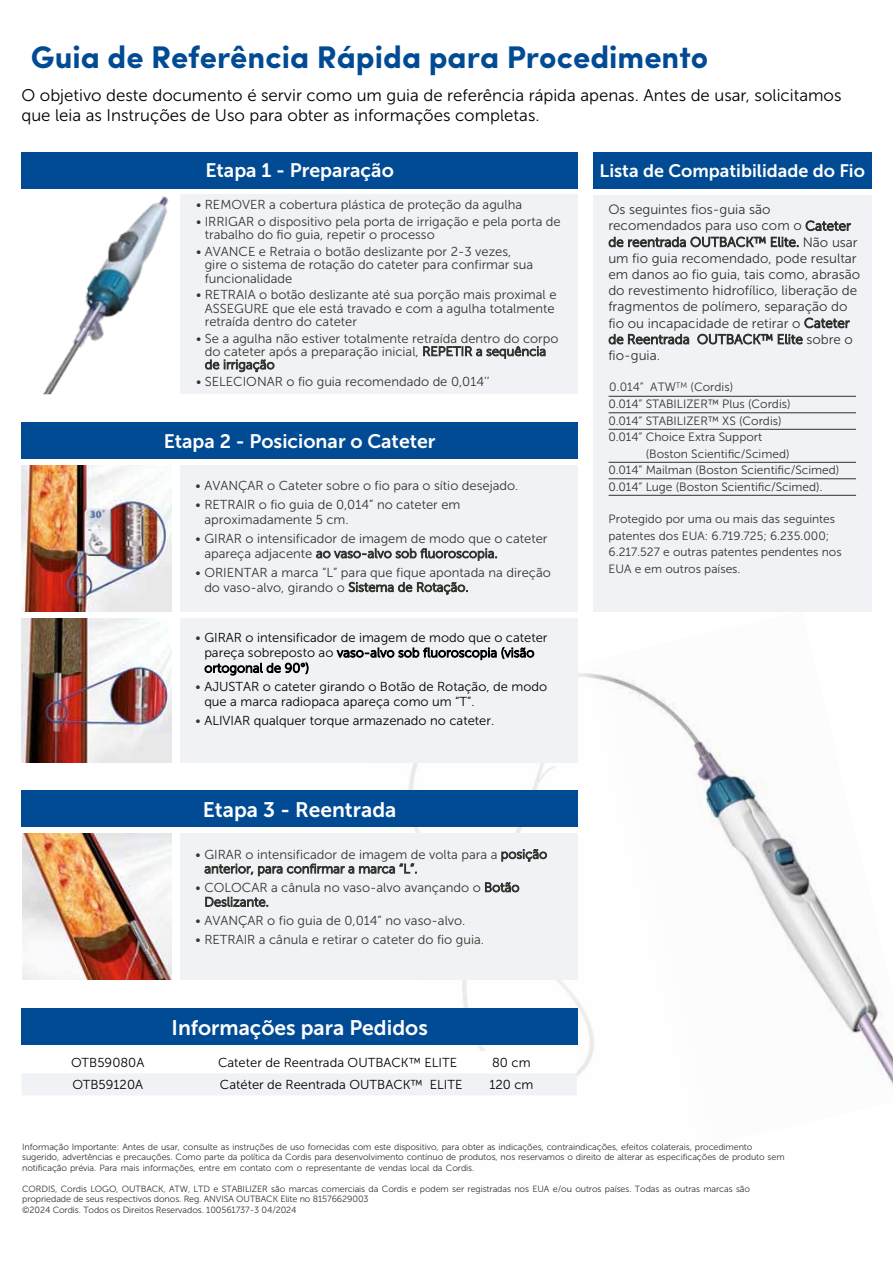
<style>
.page{position:relative;width:893px;height:1263px;background:#fff}
.page>*{position:absolute;margin:0;border:0;box-sizing:border-box;transform-origin:0 0}
.t1{font:700 31.35px "Sofia Pro";color:#004b93}
.t2{font:21px "Museo Sans 700";color:#fff}
.t3{font:19.5px "Museo Sans 700";color:#fff}
.t4{font:18px "Museo Sans 700";color:#fff}
.t5{font:16.8px/20.2px "Museo Sans 300";color:#000}
.t6{font:13.5px/16.2px "Museo Sans 300";color:#323530}
.t7{font:13.05px/13.2px "Museo Sans 300";color:#323530}
.t8{font:13.05px/15.3px "Museo Sans 300";color:#000}
.t9{font:12px/16.5px "Museo Sans 300";color:#323530}
.t10{font:12px "Museo Sans 300";color:#32352f}
.t11{font:9px/10.5px "Museo Sans 300";letter-spacing:-.01em;color:#323530}
.s1{color:#323530}
</style>
<div class="page">
<img style="left:359px;top:610px;width:534px;height:476px">
<div style="left:181px;top:195px;width:397px;height:199px;background:#f1f2f5"></div>
<div style="left:593px;top:195px;width:278px;height:416px;background:#f1f2f5"></div>
<div style="left:181px;top:465px;width:397px;height:146px;background:#f1f2f5"></div>
<div style="left:181px;top:618px;width:397px;height:144px;background:#f1f2f5"></div>
<div style="left:181px;top:833px;width:397px;height:147px;background:#f1f2f5"></div>
<img style="left:42px;top:196px;width:127px;height:198px">
<hr style="left:609px;top:396px;width:247px;height:1px;background:#323530">
<hr style="left:609px;top:412px;width:247px;height:1px;background:#323530">
<hr style="left:609px;top:429px;width:247px;height:1px;background:#323530">
<hr style="left:609px;top:462px;width:247px;height:1px;background:#323530">
<hr style="left:609px;top:478px;width:247px;height:1px;background:#323530">
<hr style="left:609px;top:495px;width:247px;height:1px;background:#323530">
<img style="left:21px;top:465px;width:151px;height:146px">
<img style="left:21px;top:618px;width:151px;height:144px">
<svg style="left:22px;top:1051px;width:555px;height:44px"></svg>
<div style="left:83px;top:507px;width:30px;height:47px;background:#fff;opacity:.75"></div>
<div style="left:83px;top:510px;width:30px;height:47px;background:#000;opacity:.75"></div>
<div style="left:83px;top:664px;width:30px;height:46px;background:#fff;opacity:.75"></div>
<div style="left:83px;top:666px;width:30px;height:47px;background:#000;opacity:.75"></div>
<div style="left:21px;top:152px;width:557px;height:37px;background:#004b93"></div>
<div style="left:21px;top:422px;width:557px;height:37px;background:#004b93"></div>
<div style="left:21px;top:790px;width:557px;height:37px;background:#004b93"></div>
<div style="left:21px;top:1008px;width:557px;height:37px;background:#004b93"></div>
<div style="left:593px;top:152px;width:278px;height:37px;background:#004b93"></div>
<img style="left:22px;top:833px;width:150px;height:147px">
<h1 class="t1" style="left:31px;top:33px;width:679px">Guia de Referência Rápida para Procedimento</h1>
<p class="t5" style="left:21px;top:85px;width:821px">O objetivo deste documento é servir como um guia de referência rápida apenas. Antes de usar, solicitamos que leia as Instruções de Uso para obter as informações completas.</p>
<h3 class="t3" style="left:205px;top:160px;width:190px">Etapa 1 - Preparação</h3>
<h3 class="t4" style="left:600px;top:161px;width:267px">Lista de Compatibilidade do Fio</h3>
<p class="t7" style="left:196px;top:198px;width:328px">• REMOVER a cobertura plástica de proteção da agulha</p>
<p class="t7" style="left:205px;top:215px;width:357px;text-indent:-9px">• IRRIGAR o dispositivo pela porta de irrigação e pela porta de trabalho do fio guia, repetir o processo</p>
<p class="t7" style="left:205px;top:245px;width:330px;text-indent:-9px">• AVANCE e Retraia o botão deslizante por 2-3 vezes, gire o sistema de rotação do cateter para confirmar sua funcionalidade</p>
<p class="t7" style="left:205px;top:288px;width:353px;text-indent:-9px">• RETRAIA o botão deslizante até sua porção mais proximal e<br>ASSEGURE que ele está travado e com a agulha totalmente retraída dentro do cateter</p>
<p class="t7" style="left:205px;top:331px;width:355px;text-indent:-9px">• Se a agulha não estiver totalmente retraída dentro do corpo do cateter após a preparação inicial, REPETIR a sequência de irrigação</p>
<p class="t7" style="left:196px;top:375px;width:295px">• SELECIONAR o fio guia recomendado de 0,014’’</p>
<h3 class="t3" style="left:164px;top:430px;width:273px">Etapa 2 - Posicionar o Cateter</h3>
<p class="t7" style="left:196px;top:479px;width:324px">• AVANÇAR o Cateter sobre o fio para o sítio desejado.</p>
<p class="t7" style="left:204px;top:497px;width:258px;line-height:15px;text-indent:-9px">• RETRAIR o fio guia de 0,014” no cateter em aproximadamente 5 cm.</p>
<p class="t7" style="left:204px;top:531px;width:345px;line-height:15px;text-indent:-9px">• GIRAR o intensificador de imagem de modo que o cateter apareça adjacente ao vaso-alvo sob fluoroscopia.</p>
<p class="t7" style="left:204px;top:565px;width:348px;line-height:15px;text-indent:-9px">• ORIENTAR a marca “L” para que fique apontada na direção do vaso-alvo, girando o Sistema de Rotação.</p>
<p class="t8" style="left:204px;top:630px;width:345px;text-indent:-9px"><span class="s1">•</span> GIRAR o intensificador de imagem de modo que o cateter pareça sobreposto ao vaso-alvo sob fluoroscopia (visão ortogonal de 90°)</p>
<p class="t8" style="left:204px;top:679px;width:344px;text-indent:-9px"><span class="s1">•</span> AJUSTAR o cateter girando o Botão de Rotação, de modo que a marca radiopaca apareça como um “T”.</p>
<p class="t8" style="left:196px;top:713px;width:300px"><span class="s1">•</span> ALIVIAR qualquer torque armazenado no cateter.</p>
<h2 class="t2" style="left:203px;top:798px;width:195px">Etapa 3 - Reentrada</h2>
<p class="t7" style="left:204px;top:847px;width:344px;line-height:14.5px;text-indent:-9px">• GIRAR o intensificador de imagem de volta para a posição anterior, para confirmar a marca “L”.</p>
<p class="t7" style="left:204px;top:880px;width:317px;line-height:14.5px;text-indent:-9px">• COLOCAR a cânula no vaso-alvo avançando o Botão<br>Deslizante.</p>
<p class="t7" style="left:196px;top:914px;width:271px">• AVANÇAR o fio guia de 0,014” no vaso-alvo.</p>
<p class="t7" style="left:196px;top:933px;width:290px">• RETRAIR a cânula e retirar o cateter do fio guia.</p>
<h2 class="t2" style="left:172px;top:1016px;width:258px">Informações para Pedidos</h2>
<p class="t8" style="left:71px;top:1055px;width:75px">OTB59080A</p>
<p class="t8" style="left:218px;top:1055px;width:241px">Cateter de Reentrada OUTBACK™ ELITE</p>
<p class="t8" style="left:492px;top:1055px;width:40px">80 cm</p>
<p class="t8" style="left:72px;top:1077px;width:72px">OTB59120A</p>
<p class="t8" style="left:220px;top:1077px;width:244px">Catéter de Reentrada OUTBACK™ ELITE</p>
<p class="t8" style="left:489px;top:1077px;width:46px">120 cm</p>
<p class="t6" style="left:608px;top:202px;width:253px">Os seguintes fios-guia são recomendados para uso com o Cateter de reentrada OUTBACK™ Elite. Não usar um fio guia recomendado, pode resultar em danos ao fio guia, tais como, abrasão do revestimento hidrofílico, liberação de fragmentos de polímero, separação do fio ou incapacidade de retirar o Cateter de Reentrada OUTBACK™ Elite sobre o fio-guia.</p>
<p class="t9" style="left:609px;top:396px;width:183px">0.014” STABILIZER™ Plus (Cordis)<br>0.014” STABILIZER™ XS (Cordis)<br>0.014” Choice Extra Support</p>
<p class="t9" style="left:609px;top:445px;width:232px;text-indent:37px">(Boston Scientific/Scimed)<br>0.014” Mailman (Boston Scientific/Scimed)<br>0.014” Luge (Boston Scientific/Scimed).</p>
<p class="t9" style="left:609px;top:511px;width:235px">Protegido por uma ou mais das seguintes patentes dos EUA: 6.719.725; 6.235.000; 6.217.527 e outras patentes pendentes nos EUA e em outros países.</p>
<p class="t10" style="left:609px;top:381px;width:125px">0.014” ATW<sup>TM</sup> (Cordis)</p>
<p class="t11" style="left:22px;top:1141px;width:764px">Informação Importante: Antes de usar, consulte as instruções de uso fornecidas com este dispositivo, para obter as indicações, contraindicações, efeitos colaterais, procedimento sugerido, advertências e precauções. Como parte da política da Cordis para desenvolvimento contínuo de produtos, nos reservamos o direito de alterar as especificações de produto sem notificação prévia. Para mais informações, entre em contato com o representante de vendas local da Cordis.</p>
<p class="t11" style="left:22px;top:1183px;width:729px">CORDIS, Cordis LOGO, OUTBACK, ATW, LTD e STABILIZER são marcas comerciais da Cordis e podem ser registradas nos EUA e/ou outros países. Todas as outras marcas são propriedade de seus respectivos donos. Reg. ANVISA OUTBACK Elite no 81576629003<br>©2024 Cordis. Todos os Direitos Reservados. 100561737-3 04/2024</p>
</div>
